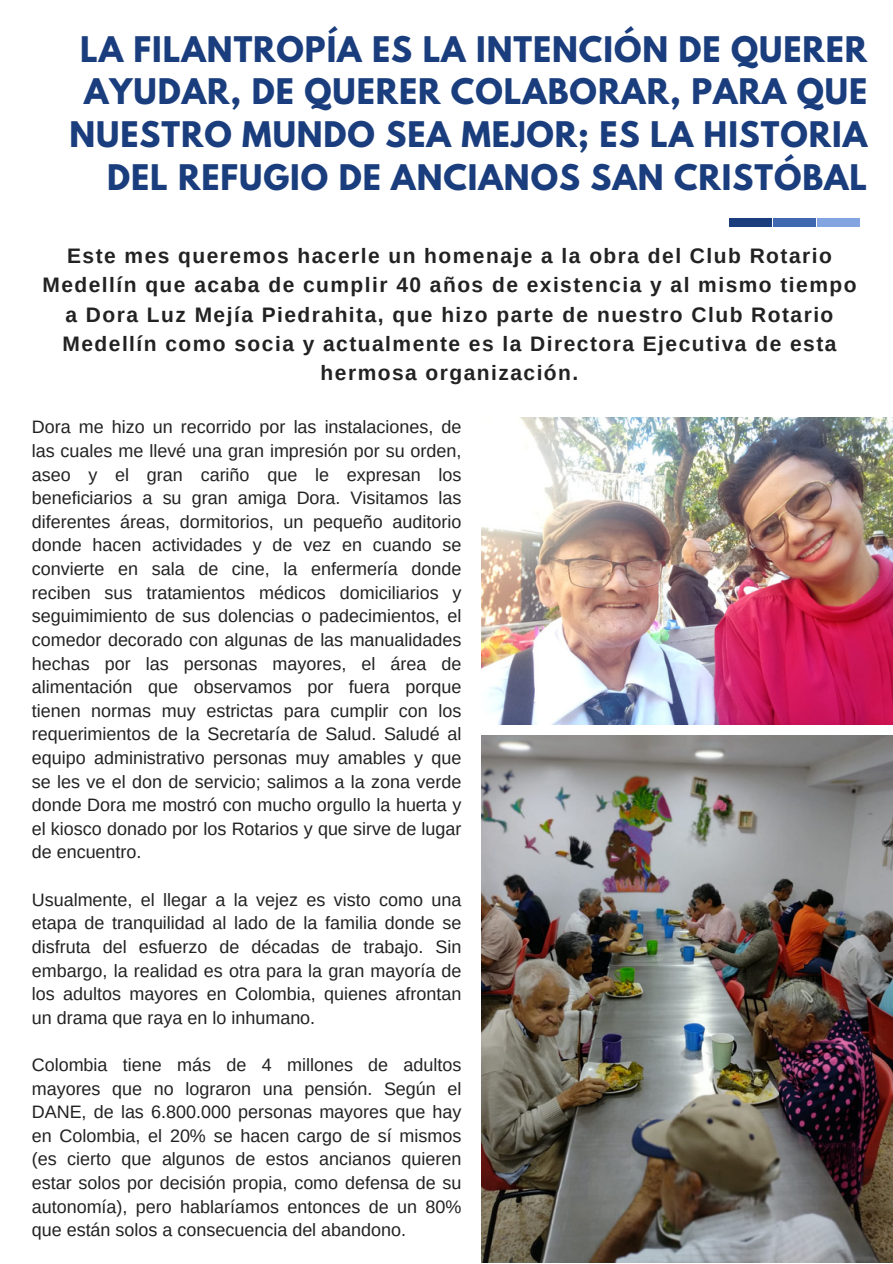
<style>
.page{position:relative;width:893px;height:1264px;background:#fff}
.page>*{position:absolute;margin:0;border:0;box-sizing:border-box;transform-origin:0 0}
.t1{font:700 31.2px/42.6px "League Spartan";letter-spacing:.03em;color:#1a3d7d;text-align:right}
.t2{font:700 21px/29.2px "Arimo";letter-spacing:.07em;color:#222;text-align:center}
.t3{font:18px/23.5px "Arimo";color:#222;text-align:justify}
</style>
<div class="page">
<div style="left:729px;top:218px;width:51px;height:8px;background:#1a3d7d"></div>
<svg style="left:772px;top:218px;width:36px;height:8px"></svg>
<svg style="left:808px;top:218px;width:51px;height:8px"></svg>
<img style="left:481px;top:418px;width:411px;height:307px">
<img style="left:481px;top:735px;width:411px;height:527px">
<p class="t1" style="left:69px;top:32px;width:799px">LA FILANTROPÍA ES LA INTENCIÓN DE QUERER AYUDAR, DE QUERER COLABORAR, PARA QUE NUESTRO MUNDO SEA MEJOR; ES LA HISTORIA DEL REFUGIO DE ANCIANOS SAN CRISTÓBAL</p>
<p class="t2" style="left:42px;top:241px;width:815px">Este mes queremos hacerle un homenaje a la obra del Club Rotario Medellín que acaba de cumplir 40 años de existencia y al mismo tiempo a Dora Luz Mejía Piedrahita, que hizo parte de nuestro Club Rotario Medellín como socia y actualmente es la Directora Ejecutiva de esta hermosa organización.</p>
<p class="t3" style="left:32px;top:415px;width:431px">Dora me hizo un recorrido por las instalaciones, de las cuales me llevé una gran impresión por su orden, aseo y el gran cariño que le expresan los beneficiarios a su gran amiga Dora. Visitamos las diferentes áreas, dormitorios, un pequeño auditorio donde hacen actividades y de vez en cuando se convierte en sala de cine, la enfermería donde reciben sus tratamientos médicos domiciliarios y seguimimiento de sus dolencias o padecimientos, el comedor decorado con algunas de las manualidades hechas por las personas mayores, el área de alimentación que observamos por fuera porque tienen normas muy estrictas para cumplir con los requerimientos de la Secretaría de Salud. Saludé al equipo administrativo personas muy amables y que se les ve el don de servicio; salimos a la zona verde donde Dora me mostró con mucho orgullo la huerta y el kiosco donado por los Rotarios y que sirve de lugar de encuentro.</p>
<p class="t3" style="left:32px;top:887px;width:431px">Usualmente, el llegar a la vejez es visto como una etapa de tranquilidad al lado de la familia donde se disfruta del esfuerzo de décadas de trabajo. Sin embargo, la realidad es otra para la gran mayoría de los adultos mayores en Colombia, quienes afrontan un drama que raya en lo inhumano.</p>
<p class="t3" style="left:32px;top:1052px;width:431px">Colombia tiene más de 4 millones de adultos mayores que no lograron una pensión. Según el DANE, de las 6.800.000 personas mayores que hay en Colombia, el 20% se hacen cargo de sí mismos (es cierto que algunos de estos ancianos quieren estar solos por decisión propia, como defensa de su autonomía), pero hablaríamos entonces de un 80% que están solos a consecuencia del abandono.</p>
</div>
